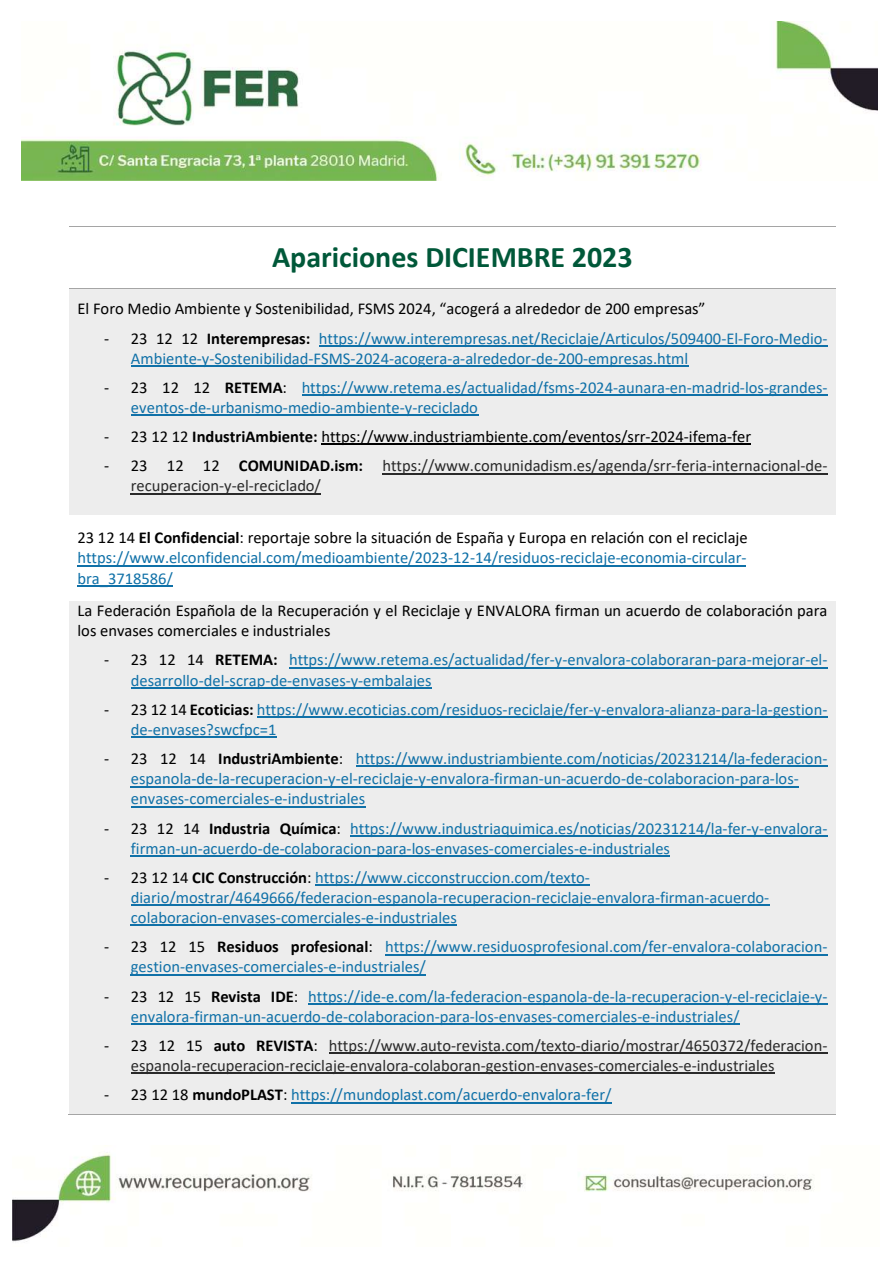
<style>
.page{position:relative;width:893px;height:1263px;background:#fff}
.page>*{position:absolute;margin:0;border:0;box-sizing:border-box;transform-origin:0 0}
.t1{font:700 30px "Calibri";color:#005839}
.t2{font:16.5px/20.1px "Calibri";color:#1071a8}
.t3{font:16.5px/20.1px "Calibri";color:#2a2a2a}
.t4{font:16.5px/20.1px "Calibri";color:#000}
.s1{color:#000}
.s2{font-weight:700;color:#000}
.s3{font-weight:700}
</style>
<div class="page">
<img style="left:13px;top:1145px;width:801px;height:97px">
<img style="left:22px;top:22px;width:855px;height:158px">
<hr style="left:69px;top:226px;width:767px;height:1px;background:#a5a5a5">
<div style="left:69px;top:288px;width:766px;height:227px;background:#ededed"></div>
<hr style="left:319px;top:345px;width:508px;height:1px;background:#1071a8">
<hr style="left:131px;top:366px;width:557px;height:1px;background:#1071a8">
<hr style="left:302px;top:395px;width:525px;height:1px;background:#1071a8">
<hr style="left:131px;top:415px;width:347px;height:1px;background:#1071a8">
<hr style="left:321px;top:444px;width:430px;height:1px;background:#000">
<hr style="left:382px;top:473px;width:445px;height:1px;background:#2a2a2a">
<hr style="left:131px;top:493px;width:190px;height:1px;background:#2a2a2a">
<hr style="left:69px;top:288px;width:767px;height:1px;background:#a5a5a5">
<hr style="left:77px;top:565px;width:669px;height:1px;background:#1071a8">
<hr style="left:77px;top:585px;width:96px;height:1px;background:#1071a8">
<div style="left:69px;top:601px;width:766px;height:512px;background:#ededed"></div>
<hr style="left:289px;top:667px;width:538px;height:1px;background:#1071a8">
<hr style="left:131px;top:687px;width:300px;height:1px;background:#1071a8">
<hr style="left:257px;top:717px;width:570px;height:1px;background:#1071a8">
<hr style="left:131px;top:737px;width:145px;height:1px;background:#1071a8">
<hr style="left:356px;top:766px;width:471px;height:1px;background:#1071a8">
<hr style="left:131px;top:786px;width:668px;height:1px;background:#1071a8">
<hr style="left:131px;top:806px;width:234px;height:1px;background:#1071a8">
<hr style="left:350px;top:835px;width:477px;height:1px;background:#1071a8">
<hr style="left:131px;top:856px;width:539px;height:1px;background:#1071a8">
<hr style="left:315px;top:885px;width:275px;height:1px;background:#1071a8">
<hr style="left:131px;top:905px;width:638px;height:1px;background:#1071a8">
<hr style="left:131px;top:925px;width:326px;height:1px;background:#1071a8">
<hr style="left:385px;top:954px;width:442px;height:1px;background:#1071a8">
<hr style="left:131px;top:974px;width:295px;height:1px;background:#1071a8">
<hr style="left:308px;top:1003px;width:519px;height:1px;background:#1071a8">
<hr style="left:131px;top:1023px;width:609px;height:2px;background:#1071a8">
<hr style="left:329px;top:1053px;width:498px;height:1px;background:#2a2a2a">
<hr style="left:131px;top:1073px;width:644px;height:1px;background:#2a2a2a">
<hr style="left:291px;top:1102px;width:320px;height:1px;background:#1071a8">
<hr style="left:68px;top:1114px;width:768px;height:1px;background:#a5a5a5">
<h1 class="t1" style="left:272px;top:239px;width:362px">Apariciones DICIEMBRE 2023</h1>
<p class="t4" style="left:77px;top:299px;width:630px">El Foro Medio Ambiente y Sostenibilidad, FSMS 2024, “acogerá a alrededor de 200 empresas”</p>
<p class="t2" style="left:131px;top:328px;width:698px;text-indent:-27px"><span class="s1">- 23 12 12</span> <span class="s2">Interempresas:</span> https://www.interempresas.net/Reciclaje/Articulos/509400-El-Foro-Medio-<br>Ambiente-y-Sostenibilidad-FSMS-2024-acogera-a-alrededor-de-200-empresas.html</p>
<p class="t2" style="left:131px;top:377px;width:698px;text-indent:-27px"><span class="s1">- 23 12 12</span> <span class="s2">RETEMA</span><span class="s1">:</span> https://www.retema.es/actualidad/fsms-2024-aunara-en-madrid-los-grandes&shy;eventos-de-urbanismo-medio-ambiente-y-reciclado</p>
<p class="t4" style="left:104px;top:426px;width:648px">- 23 12 12 <span class="s3">IndustriAmbiente:</span> https://www.industriambiente.com/eventos/srr-2024-ifema-fer</p>
<p class="t3" style="left:131px;top:456px;width:698px;text-indent:-27px"><span class="s1">- 23 12 12</span> <span class="s2">COMUNIDAD.ism:</span> https://www.comunidadism.es/agenda/srr-feria-internacional-de&shy;recuperacion-y-el-reciclado/</p>
<p class="t2" style="left:77px;top:528px;width:672px;text-align:justify"><span class="s1">23 12 14</span> <span class="s2">El Confidencial</span><span class="s1">: reportaje sobre la situación de España y Europa en relación con el reciclaje </span>https://www.elconfidencial.com/medioambiente/2023-12-14/residuos-reciclaje-economia-circular&shy;bra_3718586/</p>
<p class="t4" style="left:77px;top:600px;width:751px">La Federación Española de la Recuperación y el Reciclaje y ENVALORA firman un acuerdo de colaboración para los envases comerciales e industriales</p>
<p class="t2" style="left:131px;top:650px;width:698px;text-indent:-27px"><span class="s1">- 23 12 14</span> <span class="s2">RETEMA:</span> https://www.retema.es/actualidad/fer-y-envalora-colaboraran-para-mejorar-el&shy;desarrollo-del-scrap-de-envases-y-embalajes</p>
<p class="t2" style="left:131px;top:699px;width:698px;text-indent:-27px"><span class="s1">- 23 12 14</span> <span class="s2">Ecoticias:</span> https://www.ecoticias.com/residuos-reciclaje/fer-y-envalora-alianza-para-la-gestion&shy;de-envases?swcfpc=1</p>
<p class="t2" style="left:131px;top:748px;width:698px;text-indent:-27px"><span class="s1">- 23 12 14</span> <span class="s2">IndustriAmbiente</span><span class="s1">:</span> https://www.industriambiente.com/noticias/20231214/la-federacion&shy;espanola-de-la-recuperacion-y-el-reciclaje-y-envalora-firman-un-acuerdo-de-colaboracion-para-los&shy;envases-comerciales-e-industriales</p>
<p class="t2" style="left:131px;top:818px;width:698px;text-indent:-27px"><span class="s1">- 23 12 14</span> <span class="s2">Industria Química</span><span class="s1">:</span> https://www.industriaquimica.es/noticias/20231214/la-fer-y-envalora&shy;firman-un-acuerdo-de-colaboracion-para-los-envases-comerciales-e-industriales</p>
<p class="t2" style="left:131px;top:867px;width:640px;text-indent:-27px"><span class="s1">- 23 12 14</span> <span class="s2">CIC Construcción</span><span class="s1">:</span> https://www.cicconstruccion.com/texto&shy;diario/mostrar/4649666/federacion-espanola-recuperacion-reciclaje-envalora-firman-acuerdo&shy;colaboracion-envases-comerciales-e-industriales</p>
<p class="t2" style="left:131px;top:937px;width:698px;text-indent:-27px"><span class="s1">- 23 12 15</span> <span class="s2">Residuos profesional</span><span class="s1">:</span> https://www.residuosprofesional.com/fer-envalora-colaboracion&shy;gestion-envases-comerciales-e-industriales/</p>
<p class="t2" style="left:131px;top:986px;width:698px;text-indent:-27px"><span class="s1">- 23 12 15</span> <span class="s2">Revista IDE</span><span class="s1">:</span> https://ide-e.com/la-federacion-espanola-de-la-recuperacion-y-el-reciclaje-y&shy;envalora-firman-un-acuerdo-de-colaboracion-para-los-envases-comerciales-e-industriales/</p>
<p class="t3" style="left:131px;top:1035px;width:698px;text-indent:-27px"><span class="s1">- 23 12 15</span> <span class="s2">auto REVISTA</span><span class="s1">:</span> https://www.auto-revista.com/texto-diario/mostrar/4650372/federacion&shy;espanola-recuperacion-reciclaje-envalora-colaboran-gestion-envases-comerciales-e-industriales</p>
<p class="t2" style="left:104px;top:1084px;width:509px"><span class="s1">- 23 12 18</span> <span class="s2">mundoPLAST</span><span class="s1">:</span> https://mundoplast.com/acuerdo-envalora-fer/</p>
</div>
